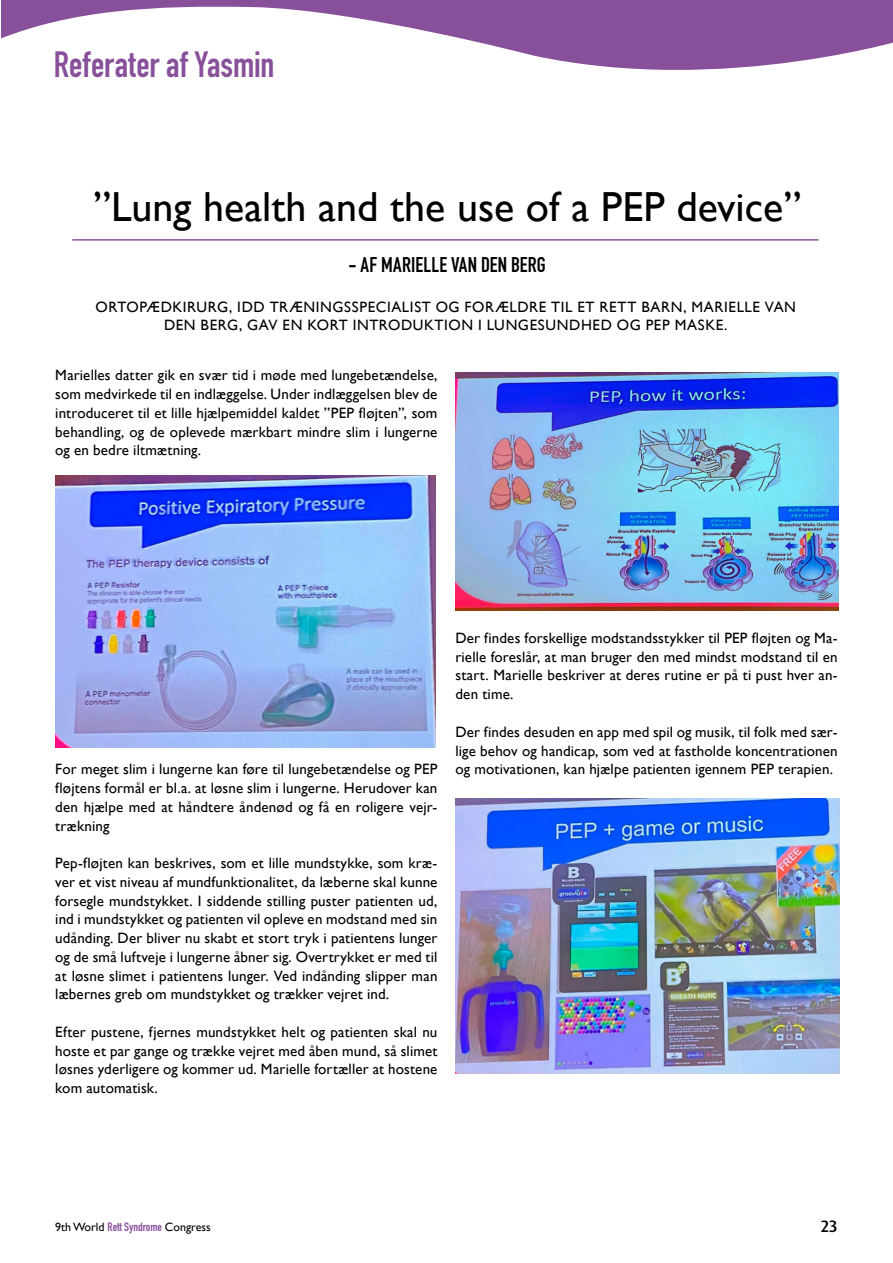
<style>
.page{position:relative;width:893px;height:1263px;background:#fff}
.page>*{position:absolute;margin:0;border:0;box-sizing:border-box;transform-origin:0 0}
.t1{font:42px "Gill Sans";color:#000}
.t2{font:700 36px "DIN Condensed";color:#884f9a}
.t3{font:700 21px "DIN Condensed";letter-spacing:.01em;color:#000}
.t4{font:500 16.5px "Dax OT";color:#000}
.t5{font:15px/18.8px "Gill Sans";letter-spacing:.01em;color:#000;text-align:justify}
.t6{font:15px/18px "Gill Sans";letter-spacing:.04em;color:#000;text-align:center}
.t7{font:12px "Gill Sans";color:#000}
.s1{font-family:"DIN Condensed";font-weight:700;color:#884f9a}
</style>
<div class="page">
<div style="left:1px;top:0;width:892px;height:81px;background:#884f9a"></div>
<svg style="left:1px;top:6px;width:892px;height:75px;fill:#fff"></svg>
<img style="left:55px;top:475px;width:381px;height:273px">
<img style="left:455px;top:372px;width:383px;height:238px">
<img style="left:455px;top:798px;width:384px;height:275px">
<hr style="left:72px;top:239px;width:747px;height:2px;background:#884f9a">
<h2 class="t2" style="left:54px;top:40px;width:222px">Referater af Yasmin</h2>
<h1 class="t1" style="left:93px;top:183px;width:710px">”Lung health and the use of a PEP device”</h1>
<h3 class="t3" style="left:349px;top:251px;width:199px">- AF MARIELLE VAN DEN BERG</h3>
<p class="t6" style="left:96px;top:298px;width:702px">ORTOPÆDKIRURG, IDD TRÆNINGSSPECIALIST OG FORÆLDRE TIL ET RETT BARN, MARIELLE VAN<br>DEN BERG, GAV EN KORT INTRODUKTION I LUNGESUNDHED OG PEP MASKE.</p>
<p class="t5" style="left:55px;top:366px;width:384px">Marielles datter gik en svær tid i møde med lungebetændelse, som medvirkede til en indlæggelse. Under indlæggelsen blev de introduceret til et lille hjælpemiddel kaldet ”PEP fløjten”, som behandling, og de oplevede mærkbart mindre slim i lungerne og en bedre iltmætning.</p>
<p class="t5" style="left:55px;top:760px;width:384px">For meget slim i lungerne kan føre til lungebetændelse og PEP fløjtens formål er bl.a. at løsne slim i lungerne. Herudover kan den hjælpe med at håndtere åndenød og få en roligere vejr&shy;trækning</p>
<p class="t5" style="left:55px;top:853px;width:384px">Pep-fløjten kan beskrives, som et lille mundstykke, som kræ&shy;ver et vist niveau af mundfunktionalitet, da læberne skal kunne forsegle mundstykket. I siddende stilling puster patienten ud, ind i mundstykket og patienten vil opleve en modstand med sin udånding. Der bliver nu skabt et stort tryk i patientens lunger og de små luftveje i lungerne åbner sig. Overtrykket er med til at løsne slimet i patientens lunger. Ved indånding slipper man læbernes greb om mundstykket og trækker vejret ind.</p>
<p class="t5" style="left:55px;top:1022px;width:384px">Efter pustene, fjernes mundstykket helt og patienten skal nu hoste et par gange og trække vejret med åben mund, så slimet løsnes yderligere og kommer ud. Marielle fortæller at hostene kom automatisk.</p>
<p class="t5" style="left:455px;top:628px;width:384px">Der findes forskellige modstandsstykker til PEP fløjten og Ma&shy;rielle foreslår, at man bruger den med mindst modstand til en start. Marielle beskriver at deres rutine er på ti pust hver an&shy;den time.</p>
<p class="t5" style="left:455px;top:722px;width:384px">Der findes desuden en app med spil og musik, til folk med sær&shy;lige behov og handicap, som ved at fastholde koncentrationen og motivationen, kan hjælpe patienten igennem PEP terapien.</p>
<p class="t7" style="left:55px;top:1219px;width:157px">9th World <span class="s1">Rett Syndrome</span> Congress</p>
<p class="t4" style="left:821px;top:1216px;width:18px">23</p>
</div>
